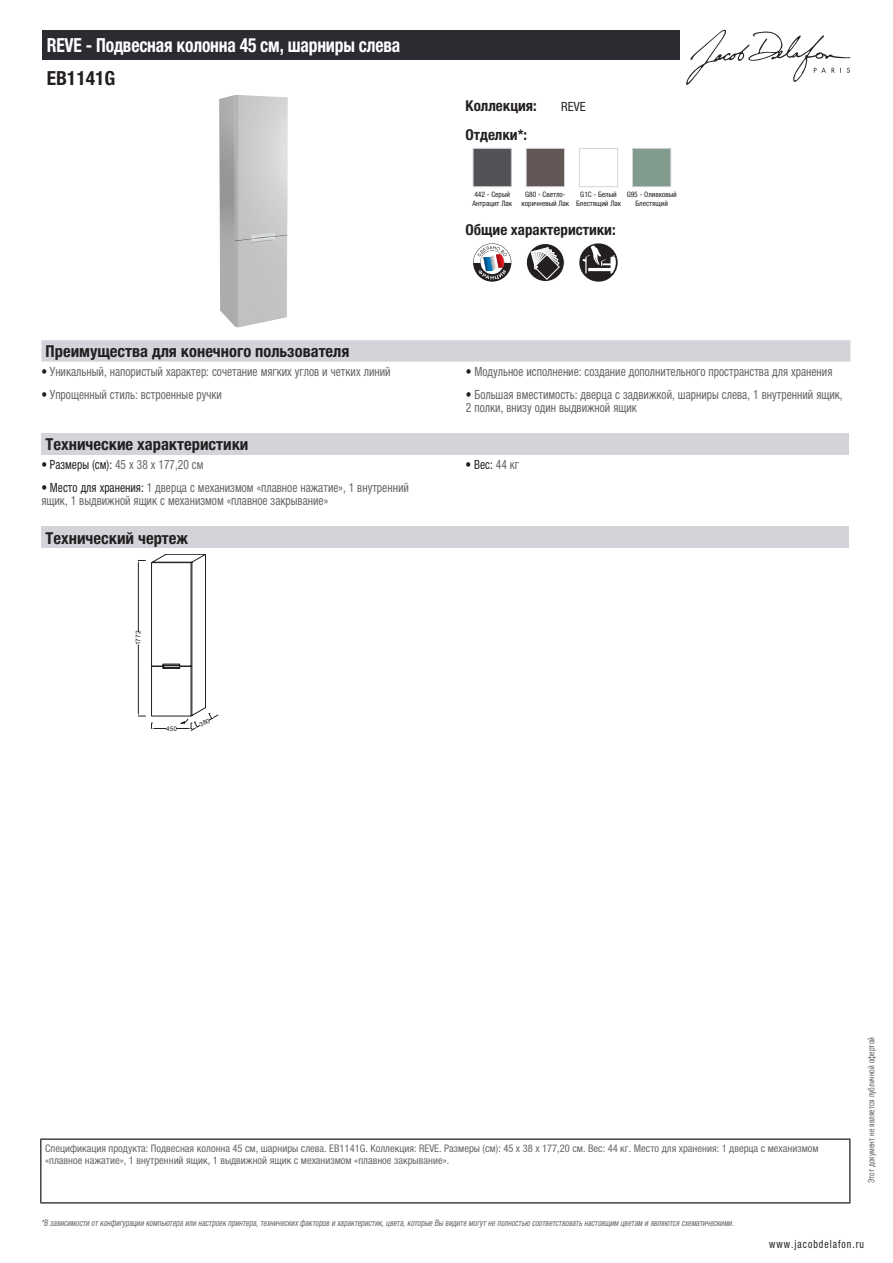
<style>
.page{position:relative;width:893px;height:1263px;background:#fff}
.page>*{position:absolute;margin:0;border:0;box-sizing:border-box;transform-origin:0 0}
.t1{font:700 condensed 19.5px "Helvetica Neue LTCYR";letter-spacing:-.01em;color:#fff;scale:.9 1}
.t2{font:700 condensed 19.5px "Helvetica Neue LTCYR";color:#231f20}
.t3{font:700 condensed 16.5px "Helvetica Neue LTCYR";color:#231f20}
.t4{font:700 condensed 15px "Helvetica Neue LTCYR";color:#231f20}
.t5{font:condensed 12.75px/13.5px "Helvetica Neue LTCYR";color:#626568;scale:.9 1}
.t6{font:condensed 12.75px "Helvetica Neue LTCYR";color:#231f20;scale:.9 1}
.t7{font:condensed 12.75px "Helvetica Neue LTCYR";color:#231f20}
.t8{font:condensed 11.25px "Helvetica Neue LTCYR";letter-spacing:.1em;color:#231f20;scale:.87 1}
.t9{font:condensed 10.5px/12px "Helvetica Neue LTCYR";color:#626568}
.t10{font:italic condensed 9px "Helvetica Neue LTCYR";color:#626568;scale:.87 1}
.t11{font:condensed 9px "Helvetica Neue LTCYR";color:#626568;scale:.87 1}
.t12{font:condensed 7.5px/9px "Helvetica Neue LTCYR";color:#231f20;text-align:center}
.t13{font:6.45px "Arial";color:#231f20}
.s1{color:#231f20}
.s2{color:#626568}
</style>
<div class="page">
<svg style="left:686px;top:30px;width:164px;height:55px"></svg>
<img style="left:219px;top:95px;width:68px;height:232px">
<img style="left:475px;top:150px;width:35px;height:35px">
<div style="left:473px;top:148px;width:39px;height:39px;border:1px solid #d3d4da"></div>
<img style="left:528px;top:150px;width:35px;height:35px">
<div style="left:526px;top:148px;width:39px;height:39px;border:1px solid #d3d4da"></div>
<div style="left:579px;top:148px;width:39px;height:39px;border:1px solid #d3d4da"></div>
<div style="left:632px;top:148px;width:39px;height:39px;border:1px solid #d3d4da"></div>
<svg style="left:473px;top:243px;width:38px;height:39px"></svg>
<svg style="left:526px;top:243px;width:38px;height:39px"></svg>
<div style="left:526px;top:243px;width:38px;height:39px;border:1px solid #fff;border-radius:50%"></div>
<svg style="left:531px;top:247px;width:29px;height:33px"></svg>
<svg style="left:579px;top:243px;width:39px;height:39px"></svg>
<div style="left:41px;top:340px;width:809px;height:22px;background:#d3d4da"></div>
<div style="left:41px;top:433px;width:808px;height:22px;background:#d3d4da"></div>
<div style="left:41px;top:526px;width:808px;height:22px;background:#d3d4da"></div>
<hr style="left:138px;top:645px;width:1px;height:67px;background:#231f20">
<hr style="left:138px;top:564px;width:1px;height:68px;background:#231f20">
<svg style="left:138px;top:712px;width:7px;height:5px"></svg>
<div style="left:43px;top:30px;width:637px;height:30px;background:#2a2c32"></div>
<hr style="left:40px;top:1138px;width:810px;height:2px;background:#040503">
<hr style="left:40px;top:1140px;width:1px;height:62px;background:#040503">
<hr style="left:849px;top:1140px;width:1px;height:62px;background:#040503">
<hr style="left:40px;top:1202px;width:810px;height:1px;background:#040503">
<svg style="left:151px;top:554px;width:67px;height:177px"></svg>
<h1 class="t1" style="left:47px;top:34px;width:394px">REVE - Подвесная колонна 45 см, шарниры слева</h1>
<h1 class="t2" style="left:47px;top:67px;width:70px">EB1141G</h1>
<p class="t4" style="left:466px;top:97px;width:73px">Коллекция:</p>
<p class="t7" style="left:561px;top:99px;width:26px">REVE</p>
<p class="t4" style="left:466px;top:126px;width:63px">Отделки*:</p>
<p class="t12" style="left:472px;top:190px;width:41px;text-align:left">442 - Серый<br>Антрацит Лак</p>
<p class="t12" style="left:522px;top:190px;width:49px">G80 - Светло&shy;коричневый Лак</p>
<p class="t12" style="left:576px;top:190px;width:47px">G1C - Белый<br>Блестящий Лак</p>
<p class="t12" style="left:627px;top:190px;width:51px">G95 - Оливковый<br>Блестящий</p>
<p class="t4" style="left:466px;top:221px;width:152px">Общие характеристики:</p>
<p class="t3" style="left:46px;top:342px;width:305px">Преимущества для конечного пользователя</p>
<p class="t5" style="left:41px;top:365px;width:390px"><span class="s1">•</span> Уникальный, напористый характер: сочетание мягких углов и четких линий</p>
<p class="t5" style="left:466px;top:365px;width:409px"><span class="s1">•</span> Модульное исполнение: создание дополнительного пространства для хранения</p>
<p class="t5" style="left:41px;top:387px;width:202px"><span class="s1">•</span> Упрощенный стиль: встроенные ручки</p>
<p class="t5" style="left:466px;top:387px;width:420px"><span class="s1">•</span> Большая вместимость: дверца с задвижкой, шарниры слева, 1 внутренний ящик,<br>2 полки, внизу один выдвижной ящик</p>
<p class="t3" style="left:46px;top:435px;width:204px">Технические характеристики</p>
<p class="t5" style="left:41px;top:458px;width:182px"><span class="s1">• Размеры (см):</span> 45 x 38 x 177,20 см</p>
<p class="t6" style="left:466px;top:457px;width:61px">• Вес: <span class="s2">44 кг</span></p>
<p class="t5" style="left:41px;top:480px;width:410px"><span class="s1">• Место для хранения:</span> 1 дверца с механизмом «плавное нажатие», 1 внутренний ящик, 1 выдвижной ящик с механизмом «плавное закрывание»</p>
<p class="t3" style="left:46px;top:528px;width:144px">Технический чертеж</p>
<p class="t13" style="left:134px;top:645px;width:16px;rotate:-90deg">1772</p>
<p class="t13" style="left:166px;top:724px;width:12px">450</p>
<p class="t9" style="left:45px;top:1142px;width:775px">Спецификация продукта: Подвесная колонна 45 см, шарниры слева. EB1141G. Коллекция: REVE. Размеры (см): 45 x 38 x 177,20 см. Вес: 44 кг. Место для хранения: 1 дверца с механизмом «плавное нажатие», 1 внутренний ящик, 1 выдвижной ящик с механизмом «плавное закрывание».</p>
<p class="t10" style="left:41px;top:1218px;width:800px">*В зависимости отконфигурации компьютера или настроек принтера,техническихфакторов и характеристик,цвета,которые Вы видите могутне полностью соответствоватьнастоящим цветам и являются схематическими.</p>
<p class="t11" style="left:866px;top:1183px;width:169px;rotate:-90deg">Этот документ не является публичной офертой</p>
<p class="t8" style="left:769px;top:1237px;width:110px">www.jacobdelafon.ru</p>
</div>
